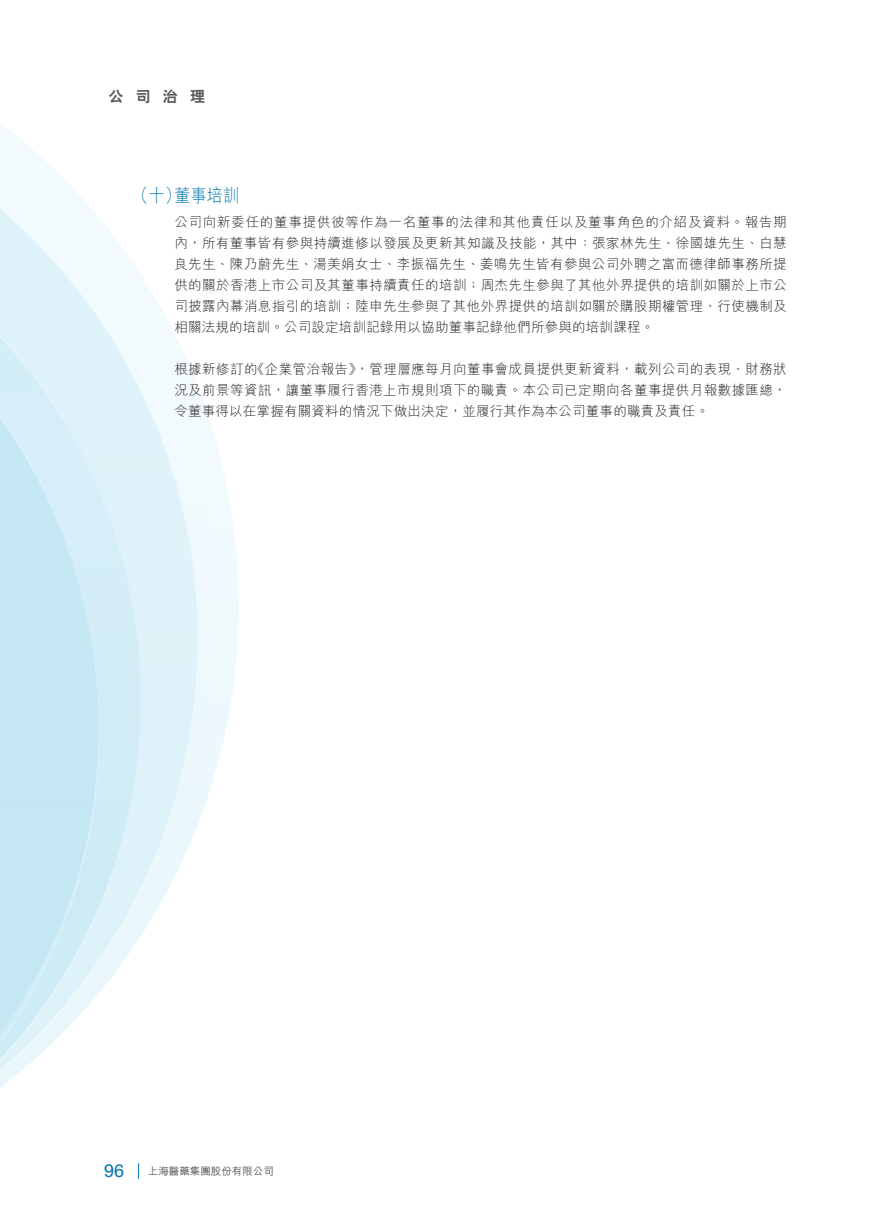
<style>
.page{position:relative;width:893px;height:1212px;background:#fff}
.page>*{position:absolute;margin:0;border:0;box-sizing:border-box;transform-origin:0 0}
.t1{font:300 18px "M Hei HK";color:#0073ae;scale:.9 1}
.t2{font:18px "Helvetica Neue LT Std";color:#0073ae}
.t3{font:800 15px "C Hei 2 HK";color:#57585a}
.t4{font:300 13.5px/21px "M Hei HK";letter-spacing:.015em;color:#231f20;text-align:justify}
.t5{font:500 10.5px "M Hei HK";color:#57585a}
</style>
<div class="page">
<svg style="left:203px;top:402px;width:36px;height:407px"></svg>
<hr style="left:199px;top:391px;width:4px;height:429px;background:#eff9fc">
<svg style="left:0;top:123px;width:199px;height:811px"></svg>
<svg style="left:0;top:158px;width:142px;height:1021px"></svg>
<svg style="left:0;top:184px;width:100px;height:995px"></svg>
<svg style="left:138px;top:1163px;width:1px;height:15px"></svg>
<p class="t3" style="left:108px;top:86px;width:98px">公司治理</p>
<p class="t1" style="left:132px;top:182px;width:120px">（十）董事培訓</p>
<p class="t4" style="left:174px;top:211px;width:614px">公司向新委任的董事提供彼等作為一名董事的法律和其他責任以及董事角色的介紹及資料。報告期內，所有董事皆有參與持續進修以發展及更新其知識及技能，其中：張家林先生、徐國雄先生、白慧良先生、陳乃蔚先生、湯美娟女士、李振福先生、姜鳴先生皆有參與公司外聘之富而德律師事務所提供的關於香港上市公司及其董事持續責任的培訓；周杰先生參與了其他外界提供的培訓如關於上市公司披露內幕消息指引的培訓；陸申先生參與了其他外界提供的培訓如關於購股期權管理、行使機制及相關法規的培訓。公司設定培訓記錄用以協助董事記錄他們所參與的培訓課程。</p>
<p class="t4" style="left:174px;top:358px;width:614px">根據新修訂的《企業管治報告》，管理層應每月向董事會成員提供更新資料，載列公司的表現、財務狀況及前景等資訊，讓董事履行香港上市規則項下的職責。本公司已定期向各董事提供月報數據匯總，令董事得以在掌握有關資料的情況下做出決定，並履行其作為本公司董事的職責及責任。</p>
<p class="t2" style="left:104px;top:1159px;width:22px">96</p>
<p class="t5" style="left:148px;top:1163px;width:127px">上海醫藥集團股份有限公司</p>
</div>
